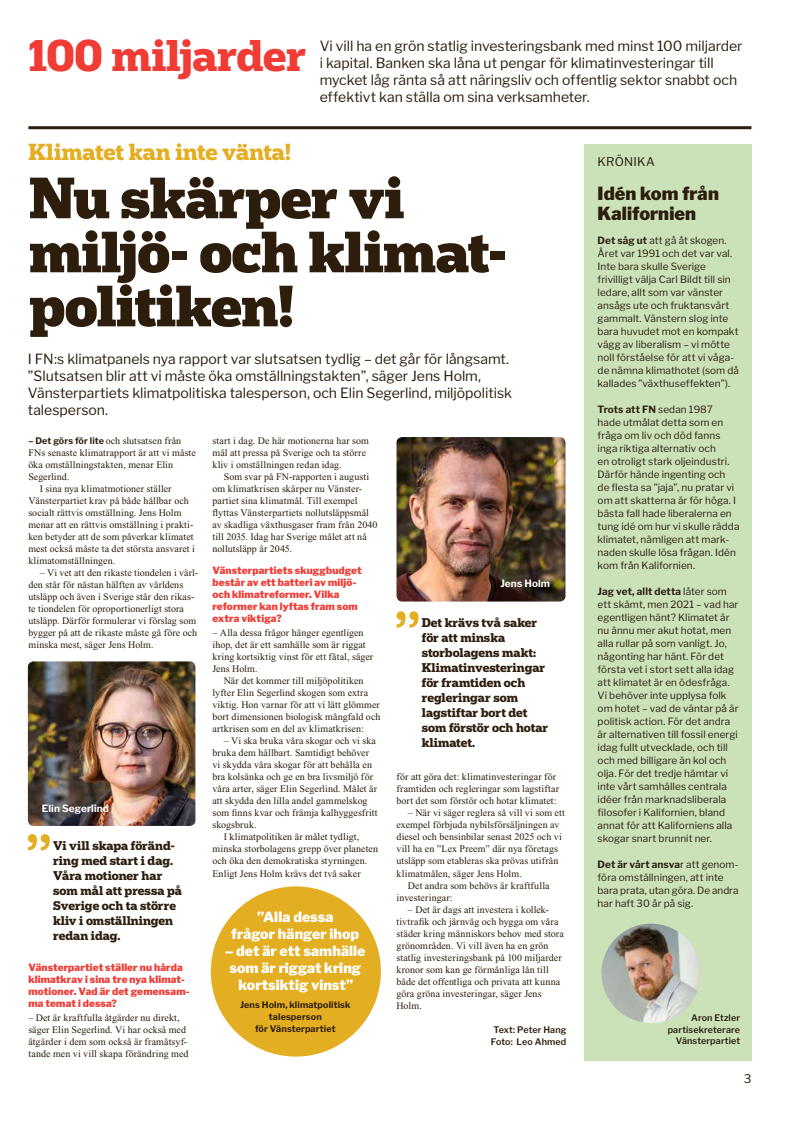
<style>
.page{position:relative;width:794px;height:1126px;background:#fff}
.page>*{position:absolute;margin:0;border:0;box-sizing:border-box;transform-origin:0 0}
.t1{font:75px "Popular";color:#e3ae21}
.t2{font:900 55px/54px "Popular";letter-spacing:-.01em;color:#2c1d0d}
.t3{font:700 42px "Popular";letter-spacing:-.01em;color:#f13b35}
.t4{font:700 22px "Popular";letter-spacing:-.005em;color:#e3ae21}
.t5{font:900 18px/20px "Libre Franklin";letter-spacing:.005em;color:#2c1d0d}
.t6{font:14px/17px "Libre Franklin";letter-spacing:-.005em;color:#2c1d0d}
.t7{font:900 14px/17px "Libre Franklin";letter-spacing:.005em;color:#fff;text-align:center}
.t8{font:700 12px/15px "Popular";color:#2c1d0d}
.t9{font:12px "Libre Franklin";letter-spacing:.015em;color:#2c1d0d}
.t10{font:10px/12px "Times New Roman";letter-spacing:.01em;color:#2c1d0d}
.t11{font:10px/13px "Libre Franklin";letter-spacing:.005em;color:#2c1d0d}
.t12{font:900 10px/12px "Libre Franklin";letter-spacing:.01em;color:#f13b35}
.t13{font:700 10px "Libre Franklin";letter-spacing:.015em;color:#fff}
.t14{font:600 9px/12px "Libre Franklin";letter-spacing:.01em;color:#2c1d0d}
.t15{font:700 9px/12px "Libre Franklin";letter-spacing:.015em;color:#2c1d0d;text-align:center}
.s1{font-family:"Libre Franklin";font-weight:700;font-size:9px}
.s2{font-weight:700}
</style>
<div class="page">
<hr style="left:28px;top:126px;width:723px;height:3px;background:#2c1d0d">
<div style="left:584px;top:144px;width:167px;height:916px;background:#cbe2b9"></div>
<img style="left:396px;top:437px;width:169px;height:164px">
<img style="left:28px;top:661px;width:167px;height:164px">
<div style="left:211px;top:886px;width:170px;height:170px;background:#e3ae21;border-radius:50%"></div>
<img style="left:601px;top:923px;width:99px;height:99px;border-radius:50px">
<h3 class="t3" style="left:28px;top:28px;width:279px">100 miljarder</h3>
<p class="t6" style="left:320px;top:36px;width:424px">Vi vill ha en grön statlig investeringsbank med minst 100 miljarder i kapital. Banken ska låna ut pengar för klimatinvesteringar till mycket låg ränta så att näringsliv och offentlig sektor snabbt och effektivt kan ställa om sina verksamheter.</p>
<h3 class="t4" style="left:28px;top:137px;width:264px">Klimatet kan inte vänta!</h3>
<h2 class="t2" style="left:29px;top:169px;width:476px">Nu skärper vi miljö- och klimat&shy;politiken!</h2>
<p class="t6" style="left:28px;top:349px;width:485px">I FN:s klimatpanels nya rapport var slutsatsen tydlig – det går för långsamt. ”Slutsatsen blir att vi måste öka omställningstakten”, säger Jens Holm, Vänsterpartiets klimatpolitiska talesperson, och Elin Segerlind, miljöpolitisk talesperson.</p>
<p class="t10" style="left:28px;top:435px;width:154px"><span class="s1">– Det görs för lite</span> och slutsatsen från</p>
<p class="t10" style="left:28px;top:447px;width:169px">FNs senaste klimatrapport är att vi måste</p>
<p class="t10" style="left:28px;top:459px;width:146px">öka omställningstakten, menar Elin</p>
<p class="t10" style="left:28px;top:471px;width:43px">Segerlind.</p>
<p class="t10" style="left:40px;top:483px;width:133px">I sina nya klimatmotioner ställer</p>
<p class="t10" style="left:28px;top:495px;width:162px">Vänsterpartiet krav på både hållbar och</p>
<p class="t10" style="left:28px;top:507px;width:155px">socialt rättvis omställning. Jens Holm</p>
<p class="t10" style="left:28px;top:519px;width:166px">menar att en rättvis omställning i prakti-</p>
<p class="t10" style="left:28px;top:531px;width:167px">ken betyder att de som påverkar klimatet</p>
<p class="t10" style="left:28px;top:543px;width:168px">mest också måste ta det största ansvaret i</p>
<p class="t10" style="left:28px;top:555px;width:88px">klimatomställningen.</p>
<p class="t10" style="left:28px;top:567px;width:171px;text-indent:11px">– Vi vet att den rikaste tiondelen i värl&shy;den står för nästan hälften av världens utsläpp och även i Sverige står den rikas&shy;te tiondelen för oproportionerligt stora utsläpp. Därför formulerar vi förslag som bygger på att de rikaste måste gå före och minska mest, säger Jens Holm.</p>
<p class="t10" style="left:212px;top:435px;width:158px">start i dag. De här motionerna har som mål att pressa på Sverige och ta större kliv i omställningen redan idag.</p>
<p class="t10" style="left:212px;top:471px;width:167px;text-indent:11px">Som svar på FN-rapporten i augusti om klimatkrisen skärper nu Vänster&shy;partiet sina klimatmål. Till exempel flyttas Vänsterpartiets nollutsläppsmål av skadliga växthusgaser fram från 2040 till 2035. Idag har Sverige målet att nå nollutsläpp år 2045.</p>
<p class="t12" style="left:212px;top:563px;width:151px">Vänsterpartiets skuggbudget består av ett batteri av miljö&shy;och klimatreformer. Vilka reformer kan lyftas fram som extra viktiga?</p>
<p class="t10" style="left:212px;top:627px;width:162px">– Alla dessa frågor hänger egentligen ihop, det är ett samhälle som är riggat kring kortsiktig vinst för ett fåtal, säger<br>Jens Holm.</p>
<p class="t10" style="left:212px;top:675px;width:169px;text-indent:11px">När det kommer till miljöpolitiken lyfter Elin Segerlind skogen som extra viktig. Hon varnar för att vi lätt glömmer bort dimensionen biologisk mångfald och artkrisen som en del av klimatkrisen:</p>
<p class="t10" style="left:224px;top:735px;width:154px">– Vi ska bruka våra skogar och vi ska</p>
<p class="t10" style="left:212px;top:747px;width:158px">bruka dem hållbart. Samtidigt behöver</p>
<p class="t10" style="left:212px;top:759px;width:161px">vi skydda våra skogar för att behålla en</p>
<p class="t10" style="left:212px;top:771px;width:162px">bra kolsänka och ge en bra livsmiljö för</p>
<p class="t10" style="left:212px;top:783px;width:166px">våra arter, säger Elin Segerlind. Målet är</p>
<p class="t10" style="left:212px;top:795px;width:157px">att skydda den lilla andel gammelskog</p>
<p class="t10" style="left:212px;top:807px;width:167px">som finns kvar och främja kalhyggesfritt</p>
<p class="t10" style="left:212px;top:819px;width:46px">skogsbruk.</p>
<p class="t10" style="left:224px;top:831px;width:137px">I klimatpolitiken är målet tydligt,</p>
<p class="t10" style="left:212px;top:843px;width:167px">minska storbolagens grepp över planeten</p>
<p class="t10" style="left:212px;top:855px;width:156px">och öka den demokratiska styrningen.</p>
<p class="t10" style="left:212px;top:867px;width:150px">Enligt Jens Holm krävs det två saker</p>
<p class="t13" style="left:500px;top:575px;width:51px">Jens Holm</p>
<h1 class="t1" style="left:393px;top:591px;width:30px">”</h1>
<p class="t8" style="left:422px;top:614px;width:128px">Det krävs två saker för att minska storbolagens makt:<br>Klimatinvesteringar för framtiden och regleringar som lagstiftar bort det som förstör och hotar klimatet.</p>
<p class="t10" style="left:396px;top:771px;width:164px">för att göra det: klimatinvesteringar för framtiden och regleringar som lagstiftar bort det som förstör och hotar klimatet:</p>
<p class="t10" style="left:408px;top:807px;width:159px">– När vi säger reglera så vill vi som ett</p>
<p class="t10" style="left:396px;top:819px;width:164px">exempel förbjuda nybilsförsäljningen av</p>
<p class="t10" style="left:396px;top:831px;width:167px">diesel och bensinbilar senast 2025 och vi</p>
<p class="t10" style="left:396px;top:843px;width:163px">vill ha en ”Lex Preem” där nya företags</p>
<p class="t10" style="left:396px;top:855px;width:163px">utsläpp som etableras ska prövas utifrån</p>
<p class="t10" style="left:396px;top:867px;width:127px">klimatmålen, säger Jens Holm.</p>
<p class="t10" style="left:408px;top:879px;width:143px">Det andra som behövs är kraftfulla</p>
<p class="t10" style="left:396px;top:891px;width:58px">investeringar:</p>
<p class="t10" style="left:396px;top:903px;width:169px;text-indent:11px">– Det är dags att investera i kollek&shy;tivtrafik och järnväg och bygga om våra städer kring människors behov med stora grönområden. Vi vill även ha en grön statlig investeringsbank på 100 miljarder kronor som kan ge förmånliga lån till både det offentliga och privata att kunna göra gröna investeringar, säger Jens Holm.</p>
<p class="t14" style="left:491px;top:1022px;width:77px">Text: Peter Hang<br>Foto: Leo Ahmed</p>
<p class="t13" style="left:42px;top:800px;width:69px">Elin Segerlind</p>
<h1 class="t1" style="left:25px;top:813px;width:30px">”</h1>
<p class="t8" style="left:53px;top:837px;width:130px">Vi vill skapa föränd&shy;ring med start i dag.<br>Våra motioner har som mål att pressa på<br>Sverige och ta större kliv i omställningen redan idag.</p>
<h3 class="t7" style="left:231px;top:906px;width:129px">”Alla dessa<br>frågor hänger ihop</h3>
<h3 class="t7" style="left:225px;top:940px;width:142px">– det är ett samhälle som är riggat kring kortsiktig vinst”</h3>
<p class="t15" style="left:240px;top:997px;width:112px">Jens Holm, klimatpolitisk talesperson<br>för Vänsterpartiet</p>
<p class="t12" style="left:28px;top:959px;width:163px">Vänsterpartiet ställer nu hårda klimatkrav i sina tre nya klimat&shy;motioner. Vad är det gemensam&shy;ma temat i dessa?</p>
<p class="t10" style="left:28px;top:1011px;width:162px">– Det är kraftfulla åtgärder nu direkt, säger Elin Segerlind. Vi har också med åtgärder i dem som också är framåtsyf&shy;tande men vi vill skapa förändring med</p>
<p class="t9" style="left:597px;top:152px;width:59px">KRÖNIKA</p>
<h3 class="t5" style="left:597px;top:182px;width:123px">Idén kom från<br>Kalifornien</h3>
<p class="t11" style="left:597px;top:233px;width:143px"><span class="s2">Det såg ut</span> att gå åt skogen.<br>Året var 1991 och det var val.<br>Inte bara skulle Sverige frivilligt välja Carl Bildt till sin ledare, allt som var vänster ansågs ute och fruktansvärt gammalt. Vänstern slog inte bara huvudet mot en kompakt vägg av liberalism – vi mötte noll förståelse för att vi våga&shy;de nämna klimathotet (som då kallades ”växthuseffekten”).</p>
<p class="t11" style="left:597px;top:402px;width:143px"><span class="s2">Trots att FN</span> sedan 1987<br>hade utmålat detta som en fråga om liv och död fanns inga riktiga alternativ och<br>en otroligt stark oljeindustri.<br>Därför hände ingenting och de flesta sa ”jaja”, nu pratar vi om att skatterna är för höga. I bästa fall hade liberalerna en tung idé om hur vi skulle rädda klimatet, nämligen att mark&shy;naden skulle lösa frågan. Idén kom från Kalifornien.</p>
<p class="t11" style="left:597px;top:584px;width:142px"><span class="s2">Jag vet, allt detta</span> låter som ett skämt, men 2021 – vad har egentligen hänt? Klimatet är nu ännu mer akut hotat, men alla rullar på som vanligt. Jo, någonting har hänt. För det första vet i stort sett alla idag att klimatet är en ödesfråga.<br>Vi behöver inte upplysa folk om hotet – vad de väntar på är politisk action. För det andra är alternativen till fossil energi idag fullt utvecklade, och till och med billigare än kol och olja. För det tredje hämtar vi inte vårt samhälles centrala idéer från marknadsliberala filosofer i Kalifornien, bland annat för att Kaliforniens alla skogar snart brunnit ner.</p>
<p class="t11" style="left:597px;top:857px;width:143px"><span class="s2">Det är vårt ansva</span>r att genom&shy;föra omställningen, att inte bara prata, utan göra. De andra har haft 30 år på sig.</p>
<p class="t14" style="left:667px;top:1010px;width:74px;text-align:right">Aron Etzler partisekreterare</p>
<p class="t14" style="left:675px;top:1033px;width:66px">Vänsterpartiet</p>
<p class="t9" style="left:743px;top:1068px;width:9px">3</p>
</div>
